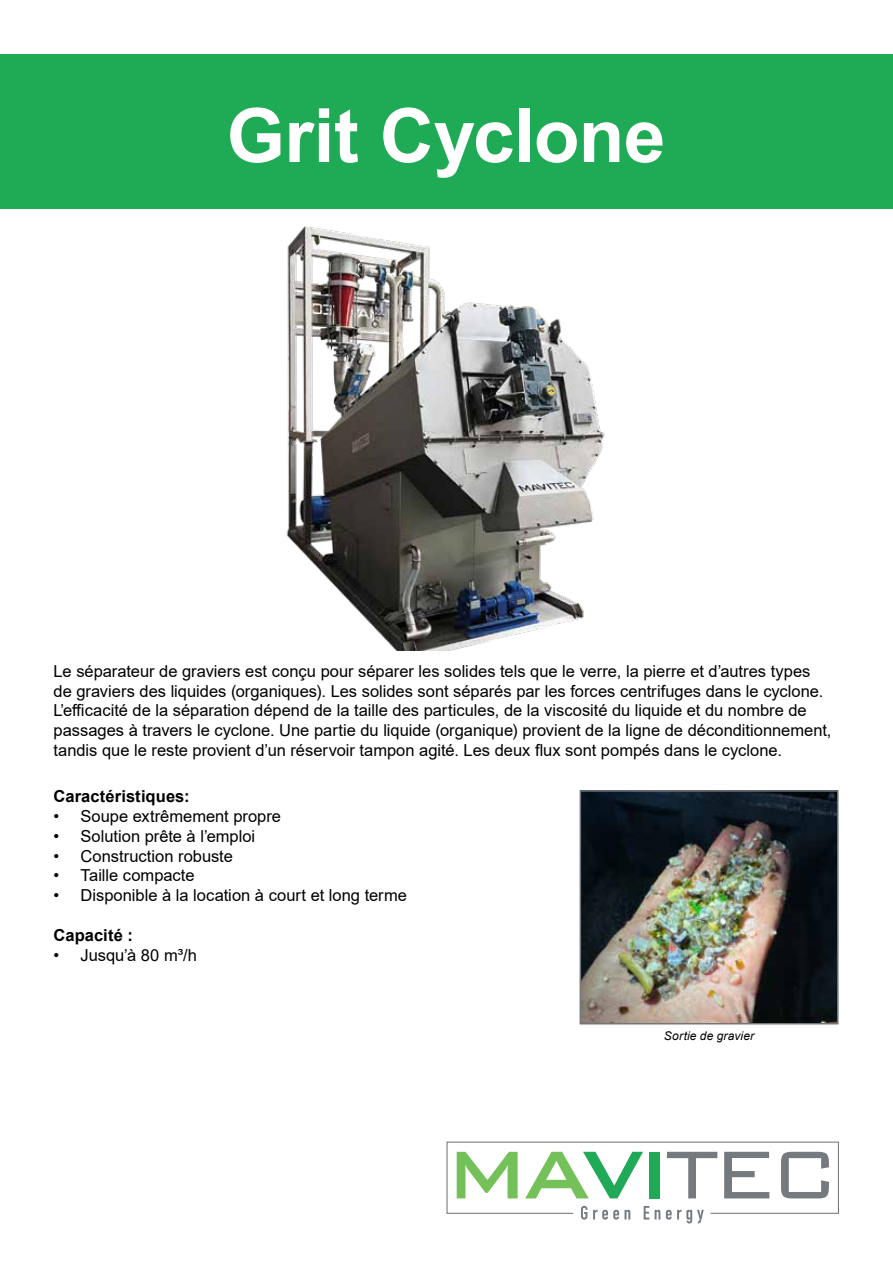
<style>
.page{position:relative;width:893px;height:1263px;background:#fff}
.page>*{position:absolute;margin:0;border:0;box-sizing:border-box;transform-origin:0 0}
.t1{font:700 75px "Arial";letter-spacing:-.01em;color:#fff}
.t2{font:16.5px/19.8px "Arial";color:#000101}
.t3{font:700 16.5px "Arial";letter-spacing:.005em;color:#000101}
.t4{font:italic 12px "Arial";letter-spacing:.01em;color:#000101}
</style>
<div class="page">
<div style="left:0;top:54px;width:893px;height:154px;background:#1faa55"></div>
<svg style="left:446px;top:1141px;width:393px;height:82px"></svg>
<img style="left:286px;top:226px;width:319px;height:425px">
<img style="left:583px;top:793px;width:252px;height:228px">
<div style="left:580px;top:790px;width:258px;height:234px;border:2px solid #72777c"></div>
<h1 class="t1" style="left:227px;top:83px;width:440px">Grit Cyclone</h1>
<p class="t2" style="left:54px;top:661px;width:779px">Le séparateur de graviers est conçu pour séparer les solides tels que le verre, la pierre et d’autres types de graviers des liquides (organiques). Les solides sont séparés par les forces centrifuges dans le cyclone.<br>L’efficacité de la séparation dépend de la taille des particules, de la viscosité du liquide et du nombre de passages à travers le cyclone. Une partie du liquide (organique) provient de la ligne de déconditionnement, tandis que le reste provient d’un réservoir tampon agité. Les deux flux sont pompés dans le cyclone.</p>
<p class="t3" style="left:54px;top:785px;width:137px">Caractéristiques:</p>
<p class="t2" style="left:54px;top:806px;width:229px">• Soupe extrêmement propre</p>
<p class="t2" style="left:54px;top:826px;width:203px">• Solution prête à l’emploi</p>
<p class="t2" style="left:54px;top:846px;width:181px">• Construction robuste</p>
<p class="t2" style="left:54px;top:865px;width:142px">• Taille compacte</p>
<p class="t2" style="left:54px;top:885px;width:355px">• Disponible à la location à court et long terme</p>
<p class="t3" style="left:54px;top:923px;width:81px">Capacité :</p>
<p class="t2" style="left:54px;top:945px;width:145px">• Jusqu’à 80 m³/h</p>
<p class="t4" style="left:664px;top:1028px;width:92px">Sortie de gravier</p>
</div>
